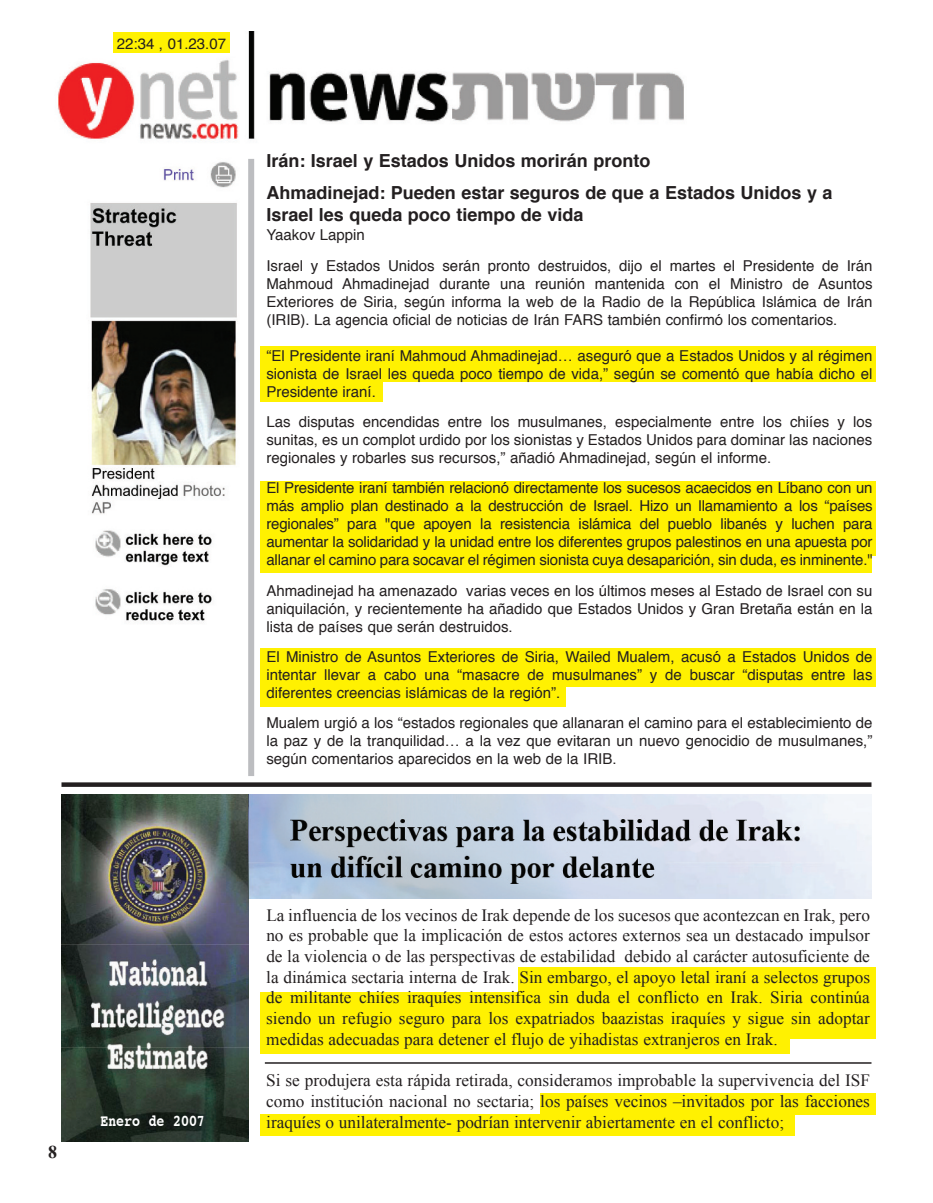
<style>
.page{position:relative;width:933px;height:1203px;background:#fff}
.page>*{position:absolute;margin:0;border:0;box-sizing:border-box;transform-origin:0 0}
.t1{font:700 18px/32.5px "Helvetica";color:#231f20}
.t2{font:700 18px "Times New Roman";color:#231f20}
.t3{font:17.25px/20.7px "Times New Roman";color:#231f20;text-align:justify}
.t4{font:700 16.5px "Courier";color:#fff;scale:.8 1}
.t5{font:15px/18px "Helvetica";color:#231f20;text-align:justify}
</style>
<div class="page">
<div style="left:518px;top:968px;width:358px;height:28px;background:#fff101"></div>
<div style="left:260px;top:1031px;width:530px;height:23px;background:#fff101"></div>
<div style="left:260px;top:992px;width:616px;height:47px;background:#fff101"></div>
<div style="left:540px;top:1093px;width:336px;height:21px;background:#fff101"></div>
<div style="left:260px;top:1114px;width:535px;height:22px;background:#fff101"></div>
<img style="left:58px;top:31px;width:658px;height:604px">
<img style="left:62px;top:794px;width:187px;height:348px">
<img style="left:249px;top:794px;width:623px;height:104px">
<div style="left:62px;top:782px;width:810px;height:5px;background:#231f20"></div>
<hr style="left:265px;top:1062px;width:606px;height:2px;background:#231f20">
<div style="left:260px;top:347px;width:616px;height:35px;background:#fff101"></div>
<div style="left:260px;top:383px;width:123px;height:19px;background:#fff101"></div>
<div style="left:260px;top:481px;width:616px;height:75px;background:#fff101"></div>
<div style="left:260px;top:553px;width:612px;height:19px;background:#fff101"></div>
<div style="left:260px;top:649px;width:616px;height:38px;background:#fff101"></div>
<div style="left:260px;top:679px;width:306px;height:28px;background:#fff101"></div>
<div style="left:113px;top:32px;width:117px;height:21px;background:#fff101"></div>
<div style="left:248px;top:159px;width:6px;height:617px;background:#bcbdc0"></div>
<p class="t5" style="left:117px;top:36px;width:111px">22:34 , 01.23.07</p>
<p class="t1" style="left:266px;top:146px;width:568px">Irán: Israel y Estados Unidos morirán pronto<br>Ahmadinejad: Pueden estar seguros de que a Estados Unidos y a</p>
<p class="t1" style="left:266px;top:200px;width:319px">Israel les queda poco tiempo de vida</p>
<p class="t5" style="left:266px;top:221px;width:608px;line-height:30.3px">Yaakov Lappin<br>Israel y Estados Unidos serán pronto destruidos, dijo el martes el Presidente de Irán</p>
<p class="t5" style="left:266px;top:276px;width:608px">Mahmoud Ahmadinejad durante una reunión mantenida con el Ministro de Asuntos Exteriores de Siria, según informa la web de la Radio de la República Islámica de Irán (IRIB). La agencia oficial de noticias de Irán FARS también confirmó los comentarios.</p>
<p class="t5" style="left:266px;top:348px;width:608px">“El Presidente iraní Mahmoud Ahmadinejad… aseguró que a Estados Unidos y al régimen sionista de Israel les queda poco tiempo de vida,” según se comentó que había dicho el Presidente iraní.</p>
<p class="t5" style="left:266px;top:414px;width:608px">Las disputas encendidas entre los musulmanes, especialmente entre los chiíes y los sunitas, es un complot urdido por los sionistas y Estados Unidos para dominar las naciones regionales y robarles sus recursos,” añadió Ahmadinejad, según el informe.</p>
<p class="t5" style="left:266px;top:480px;width:608px">El Presidente iraní también relacionó directamente los sucesos acaecidos en Líbano con un más amplio plan destinado a la destrucción de Israel. Hizo un llamamiento a los “países regionales” para "que apoyen la resistencia islámica del pueblo libanés y luchen para aumentar la solidaridad y la unidad entre los diferentes grupos palestinos en una apuesta por allanar el camino para socavar el régimen sionista cuya desaparición, sin duda, es inminente."</p>
<p class="t5" style="left:266px;top:583px;width:608px">Ahmadinejad ha amenazado varias veces en los últimos meses al Estado de Israel con su aniquilación, y recientemente ha añadido que Estados Unidos y Gran Bretaña están en la lista de países que serán destruidos.</p>
<p class="t5" style="left:266px;top:649px;width:608px">El Ministro de Asuntos Exteriores de Siria, Wailed Mualem, acusó a Estados Unidos de intentar llevar a cabo una “masacre de musulmanes” y de buscar “disputas entre las diferentes creencias islámicas de la región”.</p>
<p class="t5" style="left:266px;top:715px;width:608px">Mualem urgió a los “estados regionales que allanaran el camino para el establecimiento de la paz y de la tranquilidad… a la vez que evitaran un nuevo genocidio de musulmanes,” según comentarios aparecidos en la web de la IRIB.</p>
<p class="t2" style="left:48px;top:1142px;width:10px">8</p>
<p class="t3" style="left:266px;top:904px;width:605px">La influencia de los vecinos de Irak depende de los sucesos que acontezcan en Irak, pero no es probable que la implicación de estos actores externos sea un destacado impulsor de la violencia o de las perspectivas de estabilidad debido al carácter autosuficiente de la dinámica sectaria interna de Irak. Sin embargo, el apoyo letal iraní a selectos grupos de militante chiíes iraquíes intensifica sin duda el conflicto en Irak. Siria continúa siendo un refugio seguro para los expatriados baazistas iraquíes y sigue sin adoptar medidas adecuadas para detener el flujo de yihadistas extranjeros en Irak.</p>
<p class="t3" style="left:266px;top:1070px;width:605px">Si se produjera esta rápida retirada, consideramos improbable la supervivencia del ISF como institución nacional no sectaria; los países vecinos –invitados por las facciones</p>
<p class="t4" style="left:100px;top:1113px;width:132px">Enero de 2007</p>
<p class="t3" style="left:266px;top:1111px;width:519px">iraquíes o unilateralmente- podrían intervenir abiertamente en el conflicto;</p>
</div>
